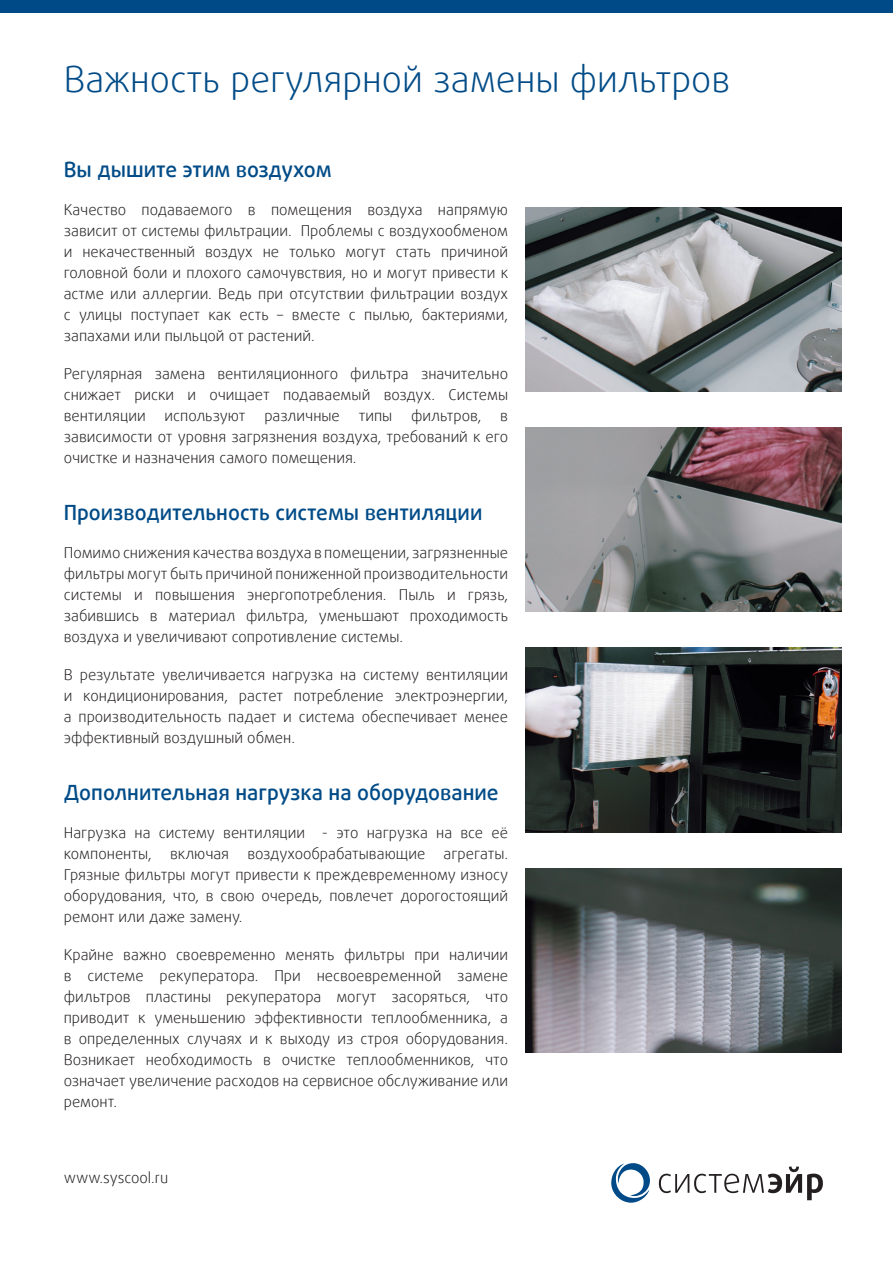
<style>
.page{position:relative;width:893px;height:1263px;background:#fff}
.page>*{position:absolute;margin:0;border:0;box-sizing:border-box;transform-origin:0 0}
.Стиль_абзаца_1{font:300 36px "Daxline Offc Pro";color:#004b87}
.Стиль_абзаца_1-2{font:500 21px "Daxline Offc Pro";color:#004b87}
.Стиль_абзаца_1-3{font:300 15px/21px "Daxline Offc Pro";color:#231f20;text-align:justify}
</style>
<div class="page">
<svg style="left:659px;top:1166px;width:164px;height:34px"></svg>
<svg style="left:611px;top:1163px;width:39px;height:40px"></svg>
<div style="left:0;top:0;width:893px;height:13px;background:#004b87"></div>
<img style="left:526px;top:207px;width:316px;height:184px">
<img style="left:526px;top:428px;width:316px;height:184px">
<img style="left:526px;top:648px;width:316px;height:184px">
<img style="left:526px;top:868px;width:316px;height:184px">
<p class="Стиль_абзаца_1" style="left:64px;top:55px;width:668px">Важность регулярной замены фильтров</p>
<p class="Стиль_абзаца_1-2" style="left:64px;top:155px;width:269px">Вы дышите этим воздухом</p>
<p class="Стиль_абзаца_1-3" style="left:64px;top:199px;width:446px">Качество подаваемого в помещения воздуха напрямую зависит от системы фильтрации. Проблемы с воздухообменом и некачественный воздух не только могут стать причиной головной боли и плохого самочувствия, но и могут привести к астме или аллергии. Ведь при отсутствии фильтрации воздух с улицы поступает как есть – вместе с пылью, бактериями, запахами или пыльцой от растений.</p>
<p class="Стиль_абзаца_1-3" style="left:64px;top:363px;width:446px">Регулярная замена вентиляционного фильтра значительно снижает риски и очищает подаваемый воздух. Системы вентиляции</p>
<p class="Стиль_абзаца_1-3" style="left:165px;top:405px;width:82px">используют</p>
<p class="Стиль_абзаца_1-3" style="left:264px;top:405px;width:77px">различные</p>
<p class="Стиль_абзаца_1-3" style="left:359px;top:405px;width:35px">типы</p>
<p class="Стиль_абзаца_1-3" style="left:411px;top:405px;width:72px">фильтров,</p>
<p class="Стиль_абзаца_1-3" style="left:64px;top:405px;width:446px;text-indent:436px">в зависимости от уровня загрязнения воздуха, требований к его очистке и назначения самого помещения.</p>
<p class="Стиль_абзаца_1-2" style="left:64px;top:498px;width:420px">Производительность системы вентиляции</p>
<p class="Стиль_абзаца_1-3" style="left:64px;top:542px;width:446px">Помимо снижения качества воздуха в помещении, загрязненные фильтры могут быть причиной пониженной производительности системы и повышения энергопотребления. Пыль и грязь, забившись в материал фильтра, уменьшают проходимость воздуха и увеличивают сопротивление системы.</p>
<p class="Стиль_абзаца_1-3" style="left:64px;top:664px;width:446px">В результате увеличивается нагрузка на систему вентиляции и кондиционирования, растет потребление электроэнергии, а производительность падает и система обеспечивает менее эффективный воздушный обмен.</p>
<p class="Стиль_абзаца_1-2" style="left:64px;top:779px;width:436px">Дополнительная нагрузка на оборудование</p>
<p class="Стиль_абзаца_1-3" style="left:64px;top:822px;width:446px">Нагрузка на систему вентиляции - это нагрузка на все её компоненты, включая воздухообрабатывающие агрегаты.<br>Грязные фильтры могут привести к преждевременному износу оборудования, что, в свою очередь, повлечет дорогостоящий ремонт или даже замену.</p>
<p class="Стиль_абзаца_1-3" style="left:64px;top:944px;width:446px">Крайне важно своевременно менять фильтры при наличии в системе рекуператора. При несвоевременной замене фильтров пластины рекуператора могут засоряться, что приводит к уменьшению эффективности теплообменника, а в определенных случаях и к выходу из строя оборудования.<br>Возникает необходимость в очистке теплообменников, что означает увеличение расходов на сервисное обслуживание или ремонт.</p>
<p class="Стиль_абзаца_1-3" style="left:64px;top:1167px;width:106px">www.syscool.ru</p>
</div>
